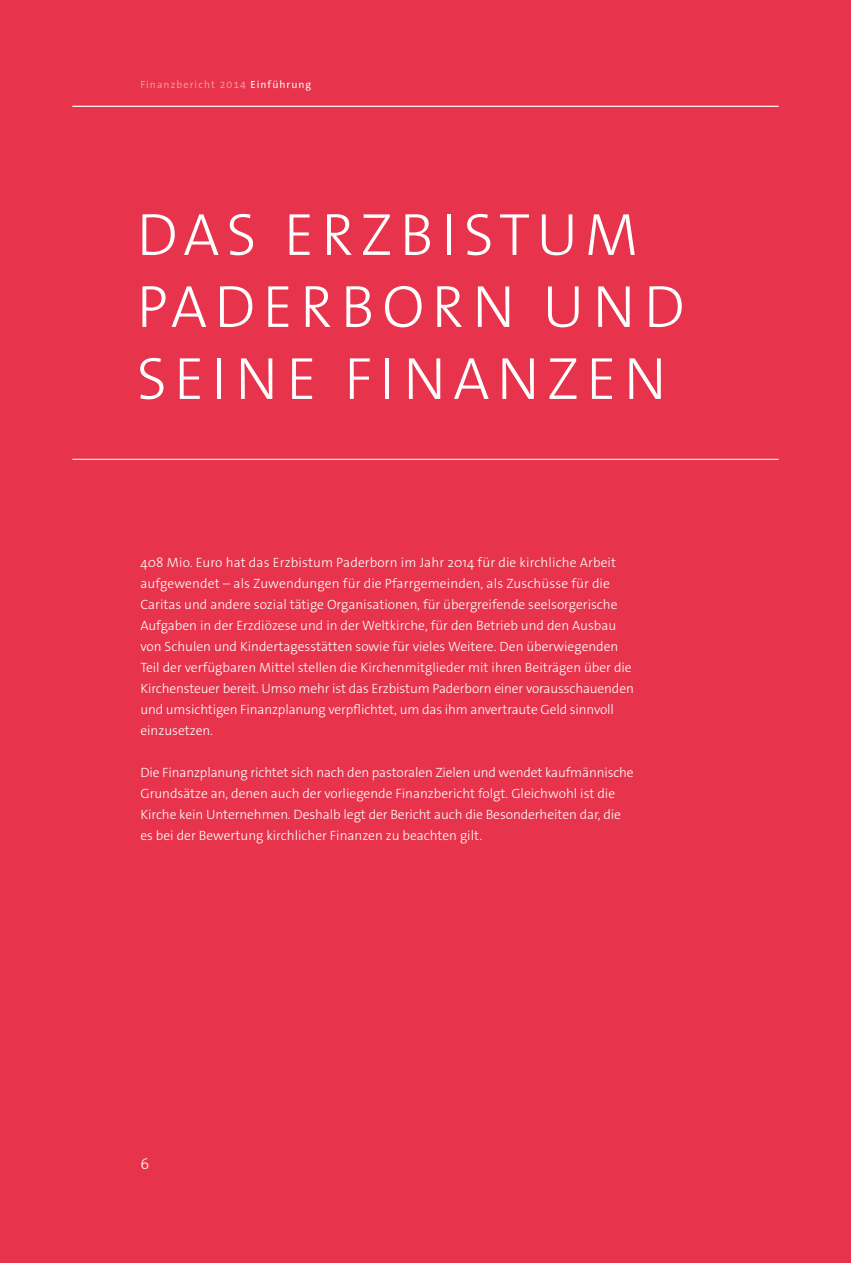
<style>
.page{position:relative;width:851px;height:1263px;background:#fff}
.page>*{position:absolute;margin:0;border:0;box-sizing:border-box;transform-origin:0 0}
.t1{font:300 60px/72px "The Sans Os F";letter-spacing:.12em;color:#fff}
.t2{font:300 15px "The Sans Os F";color:#fff}
.t3{font:300 13.5px/21px "The Sans Os F";color:#fff}
.t4{font:10.5px "The Sans Office";letter-spacing:.1em;color:#f399a6}
.s1{color:#fff}
</style>
<div class="page">
<div style="left:0;top:0;width:850px;height:1263px;background:#e7344c"></div>
<hr style="left:72px;top:106px;width:706px;height:1px;background:#fff">
<hr style="left:72px;top:459px;width:706px;height:1px;background:#fff">
<p class="t4" style="left:140px;top:80px;width:172px">Finanzbericht 2014 <span class="s1">Einführung</span></p>
<h1 class="t1" style="left:137px;top:199px;width:549px">DAS ERZBISTUM<br>PADERBORN UND<br>SEINE FINANZEN</h1>
<p class="t3" style="left:140px;top:552px;width:495px">408 Mio. Euro hat das Erzbistum Paderborn im Jahr 2014 für die kirchliche Arbeit aufgewendet – als Zuwendungen für die Pfarrgemeinden, als Zuschüsse für die Caritas und andere sozial tätige Organisationen, für übergreifende seelsorgerische Aufgaben in der Erzdiözese und in der Weltkirche, für den Betrieb und den Ausbau von Schulen und Kindertagesstätten sowie für vieles Weitere. Den überwiegenden Teil der verfügbaren Mittel stellen die Kirchenmitglieder mit ihren Beiträgen über die Kirchensteuer bereit. Umso mehr ist das Erzbistum Paderborn einer vorausschauenden und umsichtigen Finanzplanung verpflichtet, um das ihm anvertraute Geld sinnvoll einzusetzen.</p>
<p class="t3" style="left:140px;top:762px;width:495px">Die Finanzplanung richtet sich nach den pastoralen Zielen und wendet kaufmännische Grundsätze an, denen auch der vorliegende Finanzbericht folgt. Gleichwohl ist die Kirche kein Unternehmen. Deshalb legt der Bericht auch die Besonderheiten dar, die es bei der Bewertung kirchlicher Finanzen zu beachten gilt.</p>
<p class="t2" style="left:140px;top:1154px;width:10px">6</p>
</div>
